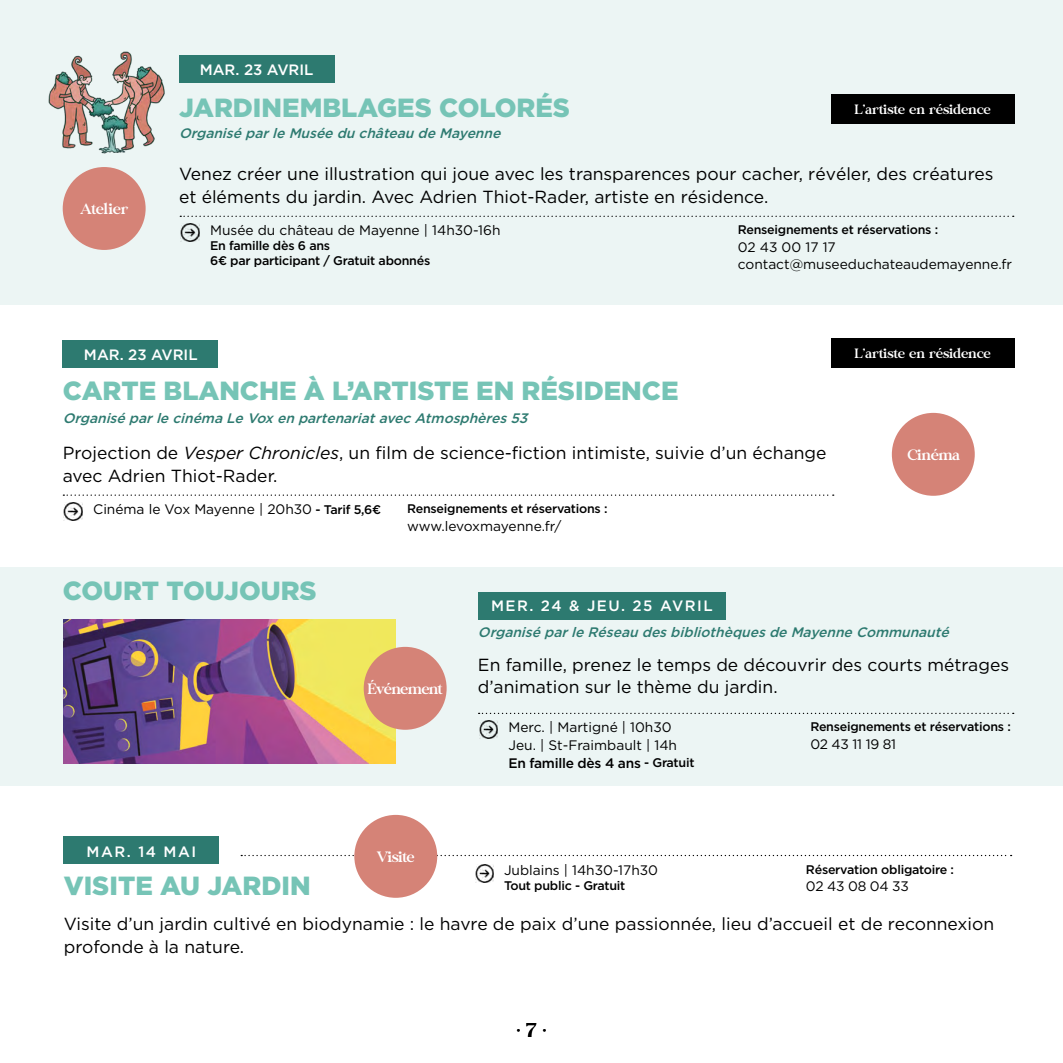
<style>
.page{position:relative;width:1063px;height:1063px;background:#fff}
.page>*{position:absolute;margin:0;border:0;box-sizing:border-box;transform-origin:0 0}
.t1{font:900 26.25px "Gotham HTF";color:#76c4b6}
.t2{font:20px "NT Mikella";color:#000}
.t3{font:17.5px/22.5px "Gotham HTF";color:#000}
.t4{font:500 15px "Gotham HTF";color:#fff}
.t5{font:15px "NT Mikella";letter-spacing:-.03em;color:#fff}
.t6{font:500 15px "Gotham HTF";letter-spacing:.1em;color:#fff}
.t7{font:13.75px/17.5px "Gotham HTF";color:#000}
.t8{font:italic 500 13.75px "Gotham HTF";color:#2d7a70}
.t9{font:13.5px "NT Mikella";color:#fff}
.t10{font:500 12.5px/15px "Gotham HTF";letter-spacing:-.02em;color:#000}
.s1{font-style:italic}
.s2{font-weight:500;font-size:12.5px}
.s3{font-weight:500}
</style>
<div class="page">
<img style="left:475px;top:865px;width:19px;height:18px">
<svg style="left:241px;top:855px;width:771px;height:1px"></svg>
<div style="left:0;top:567px;width:1063px;height:219px;background:#ecf5f4"></div>
<img style="left:64px;top:619px;width:332px;height:144px">
<img style="left:479px;top:721px;width:18px;height:18px">
<svg style="left:479px;top:713px;width:535px;height:1px"></svg>
<div style="left:478px;top:592px;width:248px;height:28px;background:#2d7a70"></div>
<div style="left:63px;top:340px;width:155px;height:27px;background:#2d7a70"></div>
<div style="left:892px;top:413px;width:83px;height:83px;background:#d58377;border-radius:50%"></div>
<div style="left:0;top:0;width:1063px;height:305px;background:#ecf5f4"></div>
<img style="left:48px;top:51px;width:117px;height:103px">
<img style="left:181px;top:224px;width:18px;height:18px">
<svg style="left:180px;top:216px;width:834px;height:1px"></svg>
<img style="left:64px;top:503px;width:18px;height:17px">
<svg style="left:63px;top:495px;width:771px;height:1px"></svg>
<div style="left:179px;top:55px;width:155px;height:28px;background:#2d7a70"></div>
<div style="left:63px;top:167px;width:83px;height:83px;background:#d58377;border-radius:50%"></div>
<div style="left:831px;top:94px;width:184px;height:30px;background:#000"></div>
<div style="left:354px;top:815px;width:83px;height:83px;background:#d58377;border-radius:50%"></div>
<div style="left:64px;top:837px;width:155px;height:27px;background:#2d7a70"></div>
<div style="left:364px;top:647px;width:83px;height:83px;background:#d58377;border-radius:50%"></div>
<div style="left:831px;top:338px;width:184px;height:30px;background:#000"></div>
<p class="t5" style="left:80px;top:199px;width:50px">Atelier</p>
<p class="t4" style="left:200px;top:62px;width:115px">MAR. 23 AVRIL</p>
<h1 class="t1" style="left:179px;top:93px;width:393px">JARDINEMBLAGES COLORÉS</h1>
<p class="t8" style="left:179px;top:125px;width:327px">Organisé parle Musée du château de Mayenne</p>
<p class="t9" style="left:855px;top:101px;width:138px">L’artiste en résidence</p>
<p class="t3" style="left:179px;top:163px;width:816px">Venez créer une illustration qui joue avec les transparences pour cacher, révéler, des créatures et éléments du jardin. Avec Adrien Thiot-Rader, artiste en résidence.</p>
<p class="t7" style="left:210px;top:222px;width:292px">Musée du château de Mayenne | 14h30-16h</p>
<p class="t10" style="left:210px;top:238px;width:222px">En famille dès 6 ans<br>6¤ par participant / Gratuit abonnés</p>
<p class="t10" style="left:738px;top:222px;width:202px">Renseignements et réservations :</p>
<p class="t7" style="left:738px;top:238px;width:276px">02 43 00 17 17 contact@museeduchateaudemayenne.fr</p>
<p class="t4" style="left:84px;top:346px;width:115px">MAR. 23 AVRIL</p>
<h1 class="t1" style="left:63px;top:375px;width:617px">CARTE BLANCHE À L’ARTISTE EN RÉSIDENCE</h1>
<p class="t8" style="left:63px;top:411px;width:470px">Organisé parle cinéma Le Vox en partenariatavec Atmosphères53</p>
<p class="t3" style="left:63px;top:441px;width:765px">Projection de <span class="s1">Vesper Chronicles</span>, un film de science-fiction intimiste, suivie d’un échange avec Adrien Thiot-Rader.</p>
<p class="t7" style="left:93px;top:500px;width:290px">Cinéma le Vox Mayenne | 20h30 <span class="s2">- Tarif 5,6¤</span></p>
<h1 class="t1" style="left:63px;top:576px;width:256px">COURT TOUJOURS</h1>
<p class="t10" style="left:407px;top:501px;width:202px">Renseignements et réservations :</p>
<p class="t7" style="left:407px;top:517px;width:156px">www.levoxmayenne.fr/</p>
<p class="t6" style="left:491px;top:597px;width:223px">MER. 24 &amp; JEU. 25 AVRIL</p>
<p class="t9" style="left:855px;top:345px;width:138px">L’artiste en résidence</p>
<p class="t5" style="left:907px;top:445px;width:54px">Cinéma</p>
<p class="t4" style="left:87px;top:843px;width:111px">MAR. 14 MAI</p>
<h1 class="t1" style="left:64px;top:870px;width:248px">VISITE AU JARDIN</h1>
<p class="t5" style="left:367px;top:679px;width:77px">Événement</p>
<p class="t5" style="left:377px;top:847px;width:39px">Visite</p>
<p class="t8" style="left:478px;top:625px;width:476px">Organisé parle Réseau desbibliothèquesde Mayenne Communauté</p>
<p class="t3" style="left:478px;top:653px;width:533px">En famille, prenez le temps de découvrir des courts métrages d’animation sur le thème du jardin.</p>
<p class="t7" style="left:508px;top:719px;width:188px">Merc. | Martigné | 10h30<br>Jeu. | St-Fraimbault | 14h<br><span class="s3">En famille dès 4 ans</span> <span class="s2">- Gratuit</span></p>
<p class="t7" style="left:504px;top:861px;width:156px">Jublains | 14h30-17h30</p>
<p class="t10" style="left:504px;top:877px;width:123px">Tout public - Gratuit</p>
<p class="t10" style="left:810px;top:719px;width:202px">Renseignements et réservations :</p>
<p class="t7" style="left:810px;top:735px;width:87px">02 43 11 19 81</p>
<p class="t10" style="left:806px;top:861px;width:150px">Réservation obligatoire :</p>
<p class="t7" style="left:806px;top:877px;width:104px">02 43 08 04 33</p>
<p class="t3" style="left:64px;top:912px;width:932px">Visite d’un jardin cultivé en biodynamie : le havre de paix d’une passionnée, lieu d’accueil et de reconnexion profonde à la nature.</p>
<p class="t2" style="left:517px;top:1017px;width:31px">• 7 •</p>
</div>
